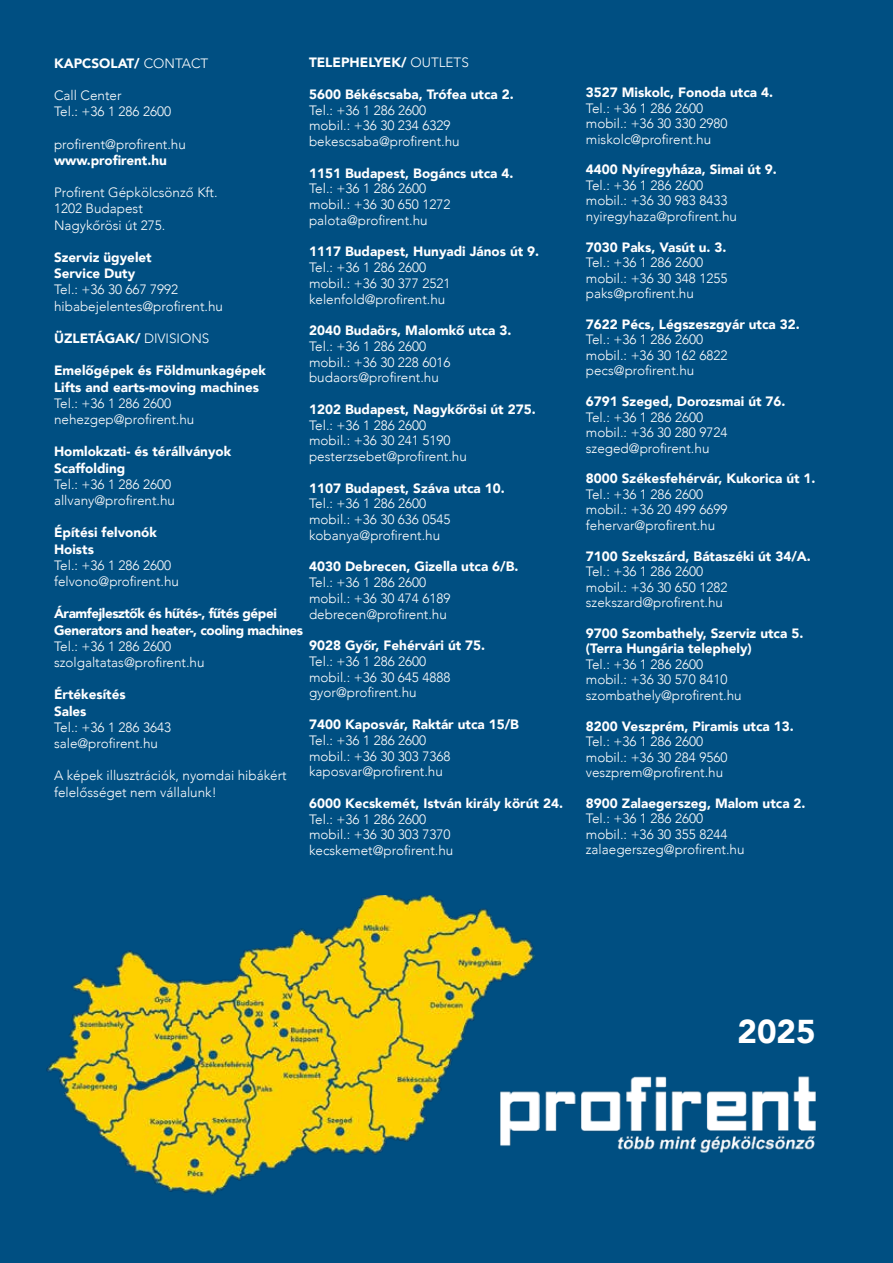
<style>
.page{position:relative;width:893px;height:1263px;background:#004f82}
.page>*{position:absolute;margin:0;border:0;box-sizing:border-box;transform-origin:0 0}
.t1{font:900 33px "Avenir";color:#fff}
.t2{font:300 13.5px/15.5px "Avenir";color:#fff}
.t3{font:900 13.5px/16.2px "Avenir";color:#fff}
.t4{font:900 13.5px/16.2px "Avenir";letter-spacing:-.03em;color:#fff}
.s1{font-weight:300}
</style>
<div class="page">
<img style="left:545px;top:1076px;width:271px;height:77px">
<img style="left:46px;top:895px;width:494px;height:301px">
<p class="t3" style="left:309px;top:54px;width:161px">TELEPHELYEK/ <span class="s1">OUTLETS</span></p>
<p class="t3" style="left:309px;top:86px;width:206px">5600 Békéscsaba, Trófea utca 2.</p>
<p class="t2" style="left:309px;top:102px;width:152px">Tel.: +36 1 286 2600 mobil.: +36 30 234 6329 bekescsaba@profirent.hu</p>
<p class="t3" style="left:309px;top:164px;width:206px">1151 Budapest, Bogáncs utca 4.</p>
<p class="t2" style="left:309px;top:181px;width:143px">Tel.: +36 1 286 2600 mobil.: +36 30 650 1272 palota@profirent.hu</p>
<p class="t3" style="left:309px;top:243px;width:232px">1117 Budapest, Hunyadi János út 9.</p>
<p class="t2" style="left:309px;top:260px;width:143px">Tel.: +36 1 286 2600 mobil.: +36 30 377 2521 kelenfold@profirent.hu</p>
<p class="t3" style="left:309px;top:322px;width:204px">2040 Budaörs, Malomkő utca 3.</p>
<p class="t2" style="left:309px;top:338px;width:143px">Tel.: +36 1 286 2600 mobil.: +36 30 228 6016 budaors@profirent.hu</p>
<p class="t3" style="left:309px;top:401px;width:228px">1202 Budapest, Nagykőrösi út 275.</p>
<p class="t2" style="left:309px;top:417px;width:159px">Tel.: +36 1 286 2600 mobil.: +36 30 241 5190 pesterzsebet@profirent.hu</p>
<p class="t3" style="left:309px;top:479px;width:197px">1107 Budapest, Száva utca 10.</p>
<p class="t2" style="left:309px;top:496px;width:143px">Tel.: +36 1 286 2600 mobil.: +36 30 636 0545 kobanya@profirent.hu</p>
<p class="t3" style="left:309px;top:558px;width:211px">4030 Debrecen, Gizella utca 6/B.</p>
<p class="t2" style="left:309px;top:575px;width:143px">Tel.: +36 1 286 2600 mobil.: +36 30 474 6189 debrecen@profirent.hu</p>
<p class="t3" style="left:309px;top:637px;width:178px">9028 Győr, Fehérvári út 75.</p>
<p class="t2" style="left:309px;top:653px;width:143px">Tel.: +36 1 286 2600 mobil.: +36 30 645 4888 gyor@profirent.hu</p>
<p class="t3" style="left:309px;top:716px;width:211px">7400 Kaposvár, Raktár utca 15/B</p>
<p class="t2" style="left:309px;top:732px;width:143px">Tel.: +36 1 286 2600 mobil.: +36 30 303 7368 kaposvar@profirent.hu</p>
<p class="t3" style="left:309px;top:795px;width:255px">6000 Kecskemét, István király körút 24.</p>
<p class="t2" style="left:309px;top:811px;width:146px">Tel.: +36 1 286 2600 mobil.: +36 30 303 7370 kecskemet@profirent.hu</p>
<p class="t3" style="left:54px;top:54px;width:156px">KAPCSOLAT/ <span class="s1">CONTACT</span></p>
<p class="t2" style="left:54px;top:87px;width:119px;line-height:16.2px">Call Center<br>Tel.: +36 1 286 2600</p>
<p class="t2" style="left:54px;top:136px;width:133px">profirent@profirent.hu</p>
<p class="t3" style="left:54px;top:152px;width:114px">www.profirent.hu</p>
<p class="t2" style="left:54px;top:184px;width:165px;line-height:16.2px">Profirent Gépkölcsönző Kft.<br>1202 Budapest<br>Nagykőrösi út 275.</p>
<p class="t3" style="left:54px;top:249px;width:99px">Szerviz ügyelet<br>Service Duty</p>
<p class="t2" style="left:54px;top:282px;width:171px;line-height:16.2px">Tel.: +36 30 667 7992 hibabejelentes@profirent.hu</p>
<p class="t3" style="left:54px;top:330px;width:157px">ÜZLETÁGAK/ <span class="s1">DIVISIONS</span></p>
<p class="t3" style="left:54px;top:362px;width:214px">Emelőgépek és Földmunkagépek<br>Lifts and earts-moving machines</p>
<p class="t2" style="left:54px;top:395px;width:142px;line-height:16.2px">Tel.: +36 1 286 2600 nehezgep@profirent.hu</p>
<p class="t3" style="left:54px;top:443px;width:179px">Homlokzati- és térállványok<br>Scaffolding</p>
<p class="t2" style="left:54px;top:476px;width:123px;line-height:16.2px">Tel.: +36 1 286 2600 allvany@profirent.hu</p>
<p class="t3" style="left:54px;top:524px;width:105px">Építési felvonók<br>Hoists</p>
<p class="t2" style="left:54px;top:557px;width:127px;line-height:16.2px">Tel.: +36 1 286 2600 felvono@profirent.hu</p>
<p class="t4" style="left:54px;top:605px;width:251px">Áramfejlesztők és hűtés-, fűtés gépei<br>Generators and heater-, cooling machines</p>
<p class="t2" style="left:54px;top:638px;width:152px;line-height:16.2px">Tel.: +36 1 286 2600 szolgaltatas@profirent.hu</p>
<p class="t3" style="left:54px;top:686px;width:73px">Értékesítés<br>Sales</p>
<p class="t2" style="left:54px;top:719px;width:119px;line-height:16.2px">Tel.: +36 1 286 3643 sale@profirent.hu</p>
<p class="t2" style="left:54px;top:768px;width:234px;line-height:16.2px">A képek illusztrációk, nyomdai hibákért felelősséget nem vállalunk!</p>
<p class="t3" style="left:586px;top:84px;width:189px">3527 Miskolc, Fonoda utca 4.</p>
<p class="t2" style="left:586px;top:100px;width:143px">Tel.: +36 1 286 2600 mobil.: +36 30 330 2980 miskolc@profirent.hu</p>
<p class="t3" style="left:586px;top:161px;width:192px">4400 Nyíregyháza, Simai út 9.</p>
<p class="t2" style="left:586px;top:178px;width:153px">Tel.: +36 1 286 2600 mobil.: +36 30 983 8433 nyiregyhaza@profirent.hu</p>
<p class="t3" style="left:586px;top:239px;width:142px">7030 Paks, Vasút u. 3.</p>
<p class="t2" style="left:586px;top:255px;width:143px">Tel.: +36 1 286 2600 mobil.: +36 30 348 1255 paks@profirent.hu</p>
<p class="t3" style="left:586px;top:316px;width:215px">7622 Pécs, Légszeszgyár utca 32.</p>
<p class="t2" style="left:586px;top:332px;width:143px">Tel.: +36 1 286 2600 mobil.: +36 30 162 6822 pecs@profirent.hu</p>
<p class="t3" style="left:586px;top:393px;width:201px">6791 Szeged, Dorozsmai út 76.</p>
<p class="t2" style="left:586px;top:409px;width:143px">Tel.: +36 1 286 2600 mobil.: +36 30 280 9724 szeged@profirent.hu</p>
<p class="t3" style="left:586px;top:470px;width:231px">8000 Székesfehérvár, Kukorica út 1.</p>
<p class="t2" style="left:586px;top:486px;width:143px">Tel.: +36 1 286 2600 mobil.: +36 20 499 6699 fehervar@profirent.hu</p>
<p class="t3" style="left:586px;top:547px;width:226px">7100 Szekszárd, Bátaszéki út 34/A.</p>
<p class="t2" style="left:586px;top:564px;width:143px">Tel.: +36 1 286 2600 mobil.: +36 30 650 1282 szekszard@profirent.hu</p>
<p class="t3" style="left:586px;top:625px;width:219px;line-height:15.5px">9700 Szombathely, Szerviz utca 5. (Terra Hungária telephely)</p>
<p class="t2" style="left:586px;top:656px;width:157px">Tel.: +36 1 286 2600 mobil.: +36 30 570 8410 szombathely@profirent.hu</p>
<p class="t3" style="left:586px;top:717px;width:209px">8200 Veszprém, Piramis utca 13.</p>
<p class="t2" style="left:586px;top:734px;width:143px">Tel.: +36 1 286 2600 mobil.: +36 30 284 9560 veszprem@profirent.hu</p>
<p class="t3" style="left:586px;top:795px;width:221px">8900 Zalaegerszeg, Malom utca 2.</p>
<p class="t2" style="left:586px;top:811px;width:160px">Tel.: +36 1 286 2600 mobil.: +36 30 355 8244 zalaegerszeg@profirent.hu</p>
<h1 class="t1" style="left:738px;top:1003px;width:80px">2025</h1>
</div>
